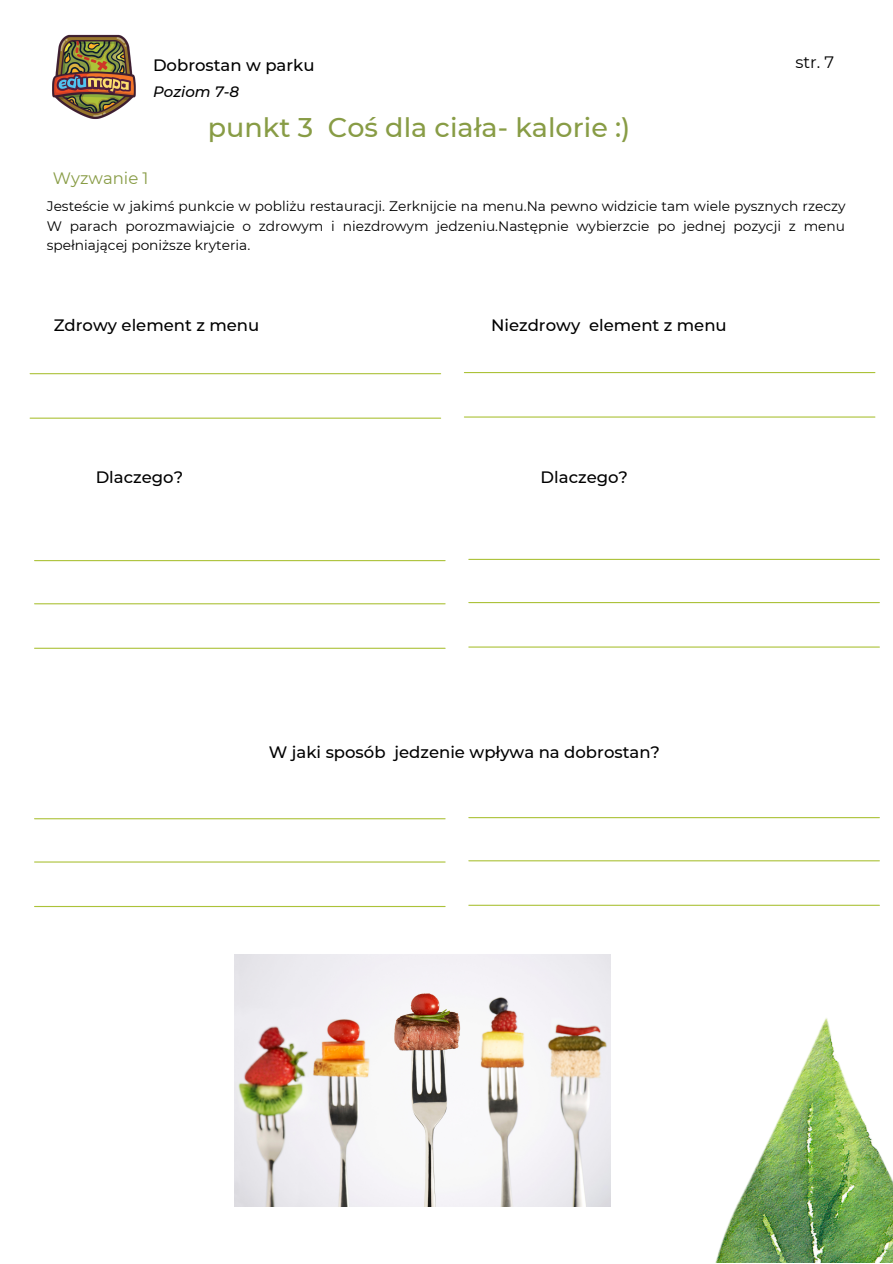
<style>
.page{position:relative;width:893px;height:1264px;background:#fff}
.page>*{position:absolute;margin:0;border:0;box-sizing:border-box;transform-origin:0 0}
.t1{font:500 27px "Montserrat";color:#889c45}
.t2{font:500 16.5px "Montserrat";color:#000}
.t3{font:16.5px "Montserrat";color:#889c45}
.t4{font:16.5px "Montserrat";color:#000}
.t5{font:italic 500 15px "Montserrat";color:#000}
.t6{font:13.8px/19px "Montserrat";color:#000;text-align:justify}
</style>
<div class="page">
<img style="left:29px;top:34px;width:863px;height:1228px">
<hr style="left:35px;top:818px;width:410px;height:1px;background:#acc239">
<p class="t2" style="left:153px;top:55px;width:163px">Dobrostan w parku</p>
<p class="t5" style="left:153px;top:82px;width:88px">Poziom 7-8</p>
<p class="t3" style="left:53px;top:168px;width:97px">Wyzwanie 1</p>
<p class="t1" style="left:208px;top:111px;width:424px">punkt 3 Coś dla ciała- kalorie :)</p>
<p class="t4" style="left:795px;top:52px;width:40px">str. 7</p>
<p class="t6" style="left:47px;top:197px;width:800px">Jesteście w jakimś punkcie w pobliżu restauracji. Zerknijcie na menu.Na pewno widzicie tam wiele pysznych rzeczy W parach porozmawiajcie o zdrowym i niezdrowym jedzeniu.Następnie wybierzcie po jednej pozycji z menu spełniającej poniższe kryteria.</p>
<p class="t2" style="left:54px;top:315px;width:207px">Zdrowy element z menu</p>
<p class="t2" style="left:96px;top:466px;width:89px">Dlaczego?</p>
<p class="t2" style="left:491px;top:315px;width:237px">Niezdrowy element z menu</p>
<p class="t2" style="left:540px;top:466px;width:89px">Dlaczego?</p>
<p class="t2" style="left:269px;top:741px;width:392px">W jaki sposób jedzenie wpływa na dobrostan?</p>
</div>
